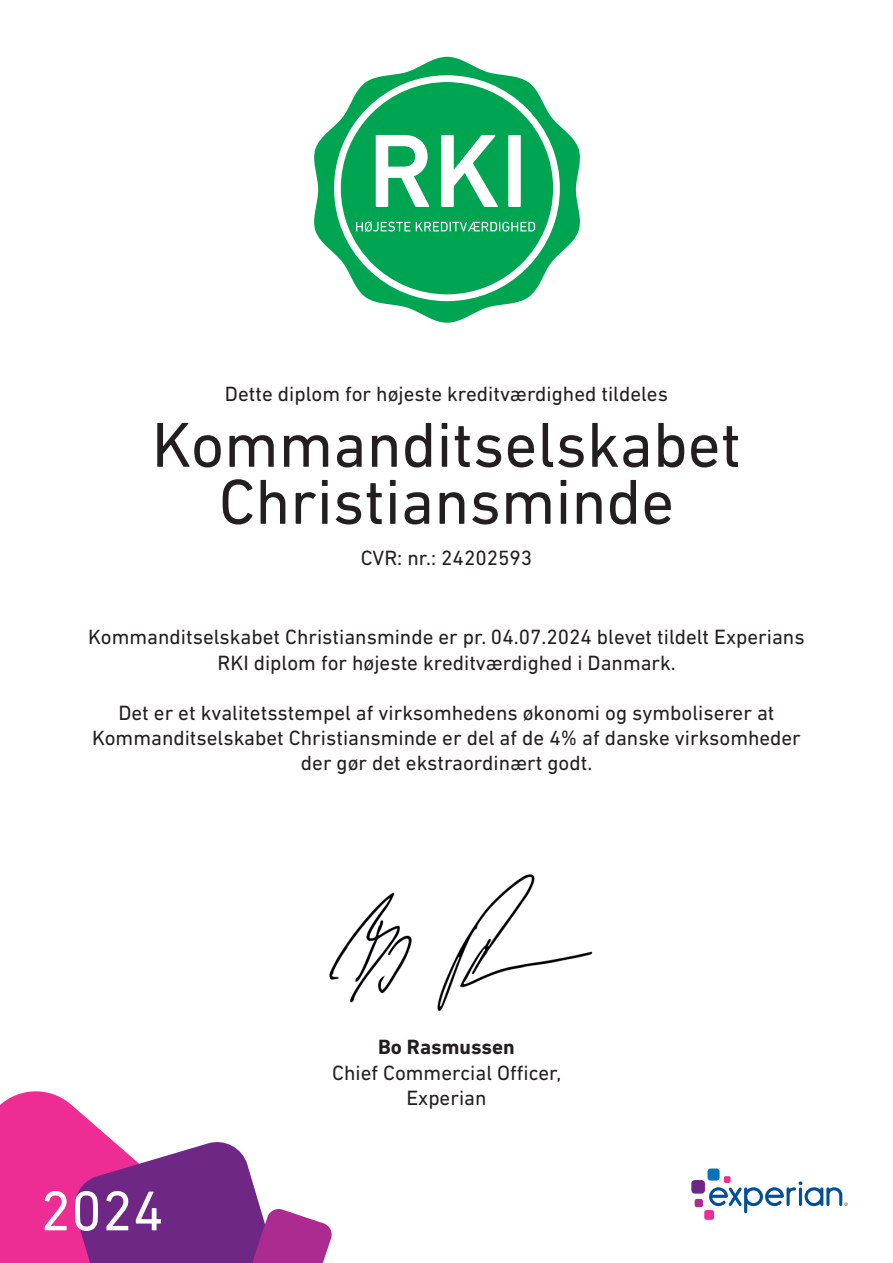
<style>
.page{position:relative;width:893px;height:1263px;background:#fff}
.page>*{position:absolute;margin:0;border:0;box-sizing:border-box;transform-origin:0 0}
.t1{font:64.5px/57px "DIN Next LT Pro";color:#231f20;text-align:center}
.t2{font:56.85px "DIN Next LT Pro";color:#fff}
.t3{font:21px/25.2px "DIN Next LT Pro";color:#231f20;text-align:center}
.t4{font:700 21px "DIN Next LT Pro";color:#231f20}
</style>
<div class="page">
<svg style="left:0;top:1091px;width:332px;height:172px"></svg>
<svg style="left:314px;top:57px;width:266px;height:265px"></svg>
<svg style="left:334px;top:75px;width:226px;height:226px;fill:#00a552"></svg>
<svg style="left:376px;top:135px;width:53px;height:72px"></svg>
<svg style="left:441px;top:135px;width:57px;height:72px"></svg>
<div style="left:508px;top:135px;width:13px;height:72px;background:#fff"></div>
<svg style="left:356px;top:221px;width:54px;height:11px"></svg>
<svg style="left:416px;top:222px;width:119px;height:10px"></svg>
<div style="left:707px;top:1168px;width:13px;height:12px;background:#0773bb;border-radius:3px"></div>
<div style="left:691px;top:1180px;width:14px;height:13px;background:#6f2786;border-radius:4px"></div>
<div style="left:695px;top:1199px;width:8px;height:8px;background:#ac2b91;border-radius:2px"></div>
<div style="left:704px;top:1210px;width:10px;height:10px;background:#ed2d94;border-radius:3px"></div>
<div style="left:724px;top:1176px;width:7px;height:7px;background:#ed2d94;border-radius:2px"></div>
<svg style="left:709px;top:1181px;width:139px;height:32px"></svg>
<img style="left:329px;top:874px;width:264px;height:137px">
<p class="t3" style="left:225px;top:381px;width:444px">Dette diplom for højeste kreditværdighed tildeles</p>
<h1 class="t1" style="left:152px;top:416px;width:591px">Kommanditselskabet<br>Christiansminde</h1>
<p class="t3" style="left:361px;top:545px;width:173px">CVR: nr.: 24202593</p>
<p class="t3" style="left:88px;top:624px;width:718px">Kommanditselskabet Christiansminde er pr. 04.07.2024 blevet tildelt Experians<br>RKI diplom for højeste kreditværdighed i Danmark.</p>
<p class="t3" style="left:92px;top:700px;width:710px">Det er et kvalitetsstempel af virksomhedens økonomi og symboliserer at<br>Kommanditselskabet Christiansminde er del af de 4% af danske virksomheder der gør det ekstraordinært godt.</p>
<h2 class="t2" style="left:40px;top:1178px;width:125px">2024</h2>
<p class="t4" style="left:378px;top:1035px;width:138px">Bo Rasmussen</p>
<p class="t3" style="left:332px;top:1060px;width:231px">Chief Commercial Officer,<br>Experian</p>
</div>
